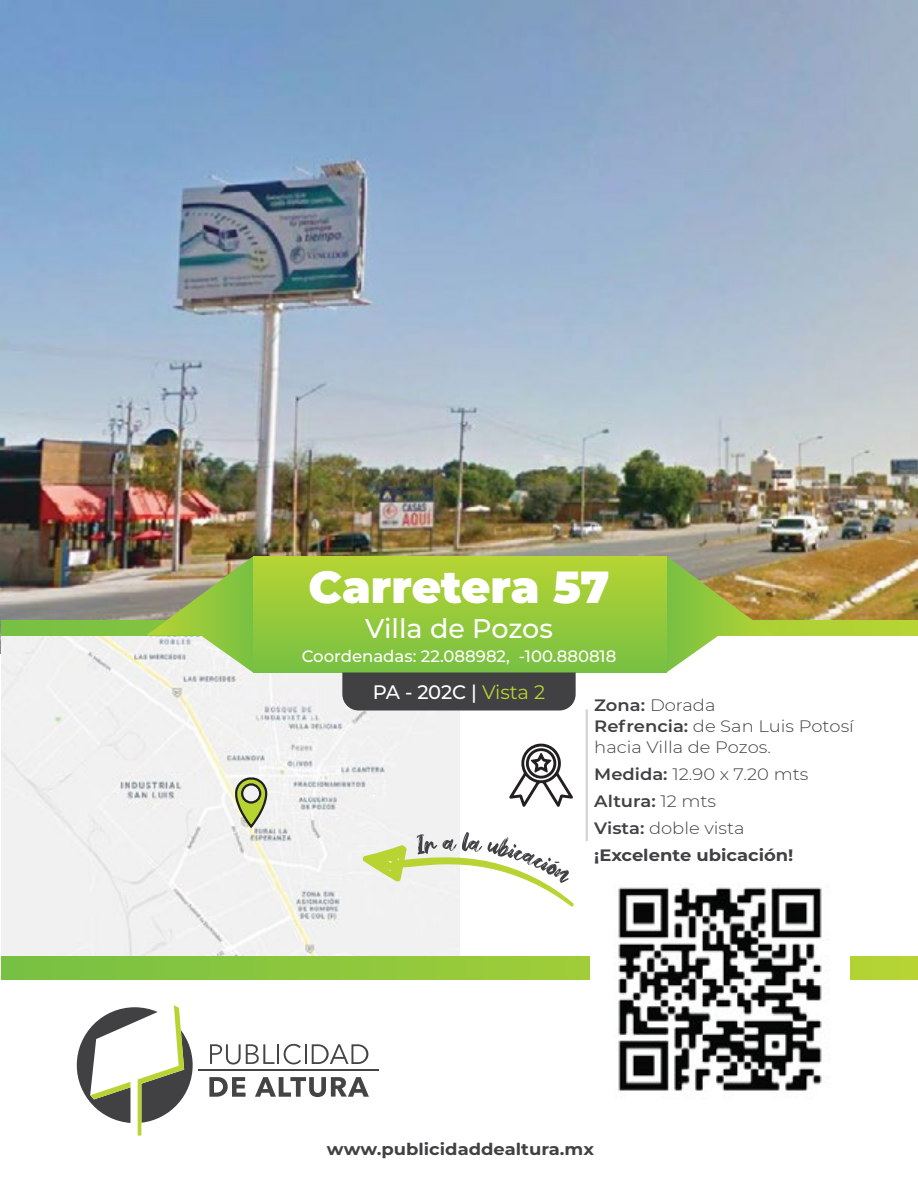
<style>
.page{position:relative;width:918px;height:1188px;background:#fff}
.page>*{position:absolute;margin:0;border:0;box-sizing:border-box;transform-origin:0 0}
.t1{font:900 45px "Montserrat";color:#fff}
.t2{font:500 27px "Montserrat";color:#fff}
.t3{font:500 19.5px "Montserrat";letter-spacing:-.01em;color:#fff}
.t4{font:300 16.5px/27px "Montserrat";color:#414042;scale:1.09 1}
.t5{font:500 16.5px "Montserrat";color:#fff}
.t6{font:700 16.5px "Montserrat";color:#414042;scale:1.09 1}
.s1{font-weight:600}
.s2{font-weight:700}
.s3{font-weight:400;color:#b8d433}
</style>
<div class="page">
<svg style="left:77px;top:1005px;width:116px;height:131px"></svg>
<svg style="left:209px;top:1077px;width:37px;height:20px"></svg>
<svg style="left:255px;top:1077px;width:114px;height:20px"></svg>
<svg style="left:210px;top:1044px;width:65px;height:21px"></svg>
<hr style="left:277px;top:1044px;width:2px;height:20px;background:#444">
<hr style="left:305px;top:1044px;width:2px;height:20px;background:#444">
<svg style="left:284px;top:1044px;width:17px;height:20px"></svg>
<svg style="left:312px;top:1044px;width:56px;height:20px"></svg>
<hr style="left:198px;top:1070px;width:181px;height:1px;background:#444">
<img style="left:0;top:0;width:918px;height:653px">
<div style="left:2px;top:621px;width:916px;height:358px;background:#fff"></div>
<img style="left:2px;top:635px;width:458px;height:321px">
<svg style="left:234px;top:775px;width:35px;height:55px"></svg>
<svg style="left:2px;top:956px;width:916px;height:23px"></svg>
<svg style="left:362px;top:832px;width:212px;height:76px"></svg>
<img style="left:590px;top:887px;width:259px;height:204px">
<hr style="left:586px;top:709px;width:2px;height:132px;background:#d2d3d4">
<svg style="left:509px;top:743px;width:64px;height:64px"></svg>
<svg style="left:2px;top:621px;width:916px;height:14px"></svg>
<svg style="left:146px;top:556px;width:107px;height:117px"></svg>
<svg style="left:666px;top:556px;width:107px;height:117px"></svg>
<div style="left:253px;top:556px;width:413px;height:117px;background:linear-gradient(to bottom,#b7d433,#77c043)"></div>
<div style="left:342px;top:672px;width:234px;height:38px;background:#414042"></div>
<h1 class="t1" style="left:309px;top:554px;width:303px">Carretera 57</h1>
<h2 class="t2" style="left:365px;top:609px;width:189px">Villa de Pozos</h2>
<p class="t5" style="left:302px;top:645px;width:316px">Coordenadas: 22.088982, -100.880818</p>
<p class="t4" style="left:594px;top:694px;width:240px;line-height:21px"><span class="s1">Zona:</span> Dorada<br><span class="s1">Refrencia:</span> de San Luis Potosí hacia Villa de Pozos.</p>
<p class="t4" style="left:594px;top:760px;width:198px"><span class="s1">Medida:</span> 12.90 x 7.20 mts<br><span class="s1">Altura:</span> 12 mts<br><span class="s1">Vista:</span> doble vista <span class="s2">¡Excelente ubicación!</span></p>
<p class="t3" style="left:373px;top:679px;width:174px">PA - 202C | <span class="s3">Vista 2</span></p>
<p class="t6" style="left:327px;top:1138px;width:247px">www.publicidaddealtura.mx</p>
</div>
